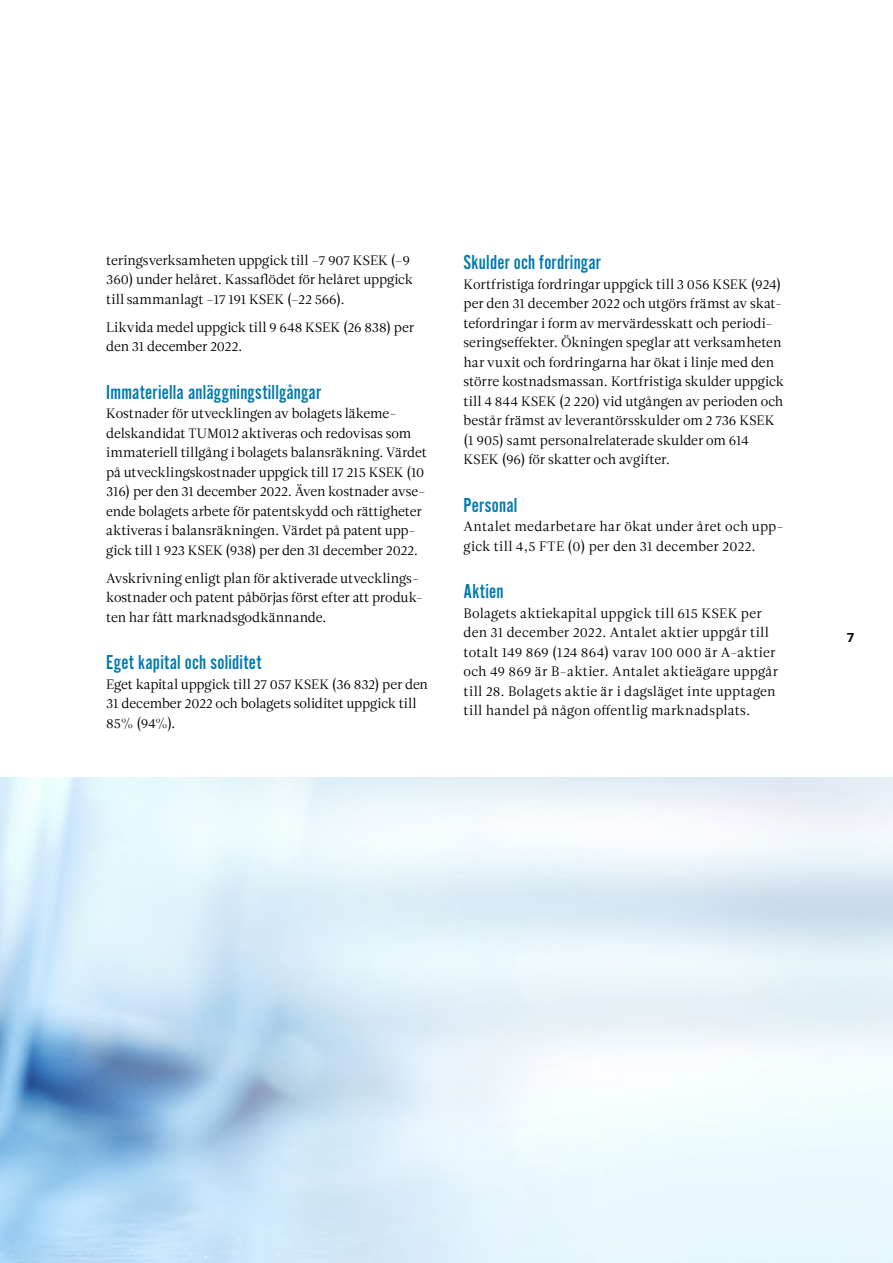
<style>
.page{position:relative;width:893px;height:1263px;background:#fff}
.page>*{position:absolute;margin:0;border:0;box-sizing:border-box;transform-origin:0 0}
.t1{font:21px "Alternate Got No 2 D";letter-spacing:.01em;color:#007aad}
.t2{font:13.5px/19.5px "Leitura Roman 1";color:#000}
.t3{font:13.5px/19.5px "Leitura Roman 1";letter-spacing:.02em;color:#000}
.t4{font:700 13.5px "Foundry Sterling OT3";color:#000}
</style>
<div class="page">
<img style="left:0;top:778px;width:893px;height:485px">
<p class="t2" style="left:106px;top:250px;width:308px">teringsverksamheten uppgick till –7 907 KSEK (–9<br>360) under helåret. Kassaflödet för helåret uppgick till sammanlagt –17 191 KSEK (–22 566).</p>
<p class="t2" style="left:106px;top:317px;width:309px">Likvida medel uppgick till 9 648 KSEK (26 838) per den 31 december 2022.</p>
<h1 class="t1" style="left:106px;top:381px;width:216px">Immateriella anläggningstillgångar</h1>
<p class="t2" style="left:106px;top:404px;width:322px">Kostnader för utvecklingen av bolagets läkeme&shy;delskandidat TUM012 aktiveras och redovisas som immateriell tillgång i bolagets balansräkning. Värdet på utvecklingskostnader uppgick till 17 215 KSEK (10<br>316) per den 31 december 2022. Även kostnader avse&shy;ende bolagets arbete för patentskydd och rättigheter aktiveras i balansräkningen. Värdet på patent upp&shy;gick till 1 923 KSEK (938) per den 31 december 2022.</p>
<p class="t2" style="left:106px;top:568px;width:318px">Avskrivning enligt plan för aktiverade utvecklings&shy;kostnader och patent påbörjas först efter att produk&shy;ten har fått marknadsgodkännande.</p>
<h1 class="t1" style="left:106px;top:651px;width:157px">Eget kapital och soliditet</h1>
<p class="t2" style="left:106px;top:674px;width:323px">Eget kapital uppgick till 27 057 KSEK (36 832) per den<br>31 december 2022 och bolagets soliditet uppgick till<br>85% (94%).</p>
<h1 class="t1" style="left:463px;top:251px;width:139px">Skulder och fordringar</h1>
<p class="t2" style="left:463px;top:274px;width:322px">Kortfristiga fordringar uppgick till 3 056 KSEK (924) per den 31 december 2022 och utgörs främst av skat&shy;tefordringar i form av mervärdesskatt och periodi&shy;seringseffekter. Ökningen speglar att verksamheten har vuxit och fordringarna har ökat i linje med den större kostnadsmassan. Kortfristiga skulder uppgick till 4 844 KSEK (2 220) vid utgången av perioden och består främst av leverantörsskulder om 2 736 KSEK (1 905) samt personalrelaterade skulder om 614<br>KSEK (96) för skatter och avgifter.</p>
<h1 class="t1" style="left:463px;top:494px;width:55px">Personal</h1>
<p class="t2" style="left:463px;top:516px;width:322px">Antalet medarbetare har ökat under året och upp&shy;gick till 4,5 FTE (0) per den 31 december 2022.</p>
<h1 class="t1" style="left:463px;top:580px;width:42px">Aktien</h1>
<p class="t3" style="left:463px;top:603px;width:316px">Bolagets aktiekapital uppgick till 615 KSEK per den 31 december 2022. Antalet aktier uppgår till totalt 149 869 (124 864) varav 100 000 är A-aktier och 49 869 är B-aktier. Antalet aktieägare uppgår till 28. Bolagets aktie är i dagsläget inte upptagen till handel på någon offentlig marknadsplats.</p>
<p class="t4" style="left:846px;top:626px;width:10px">7</p>
</div>
